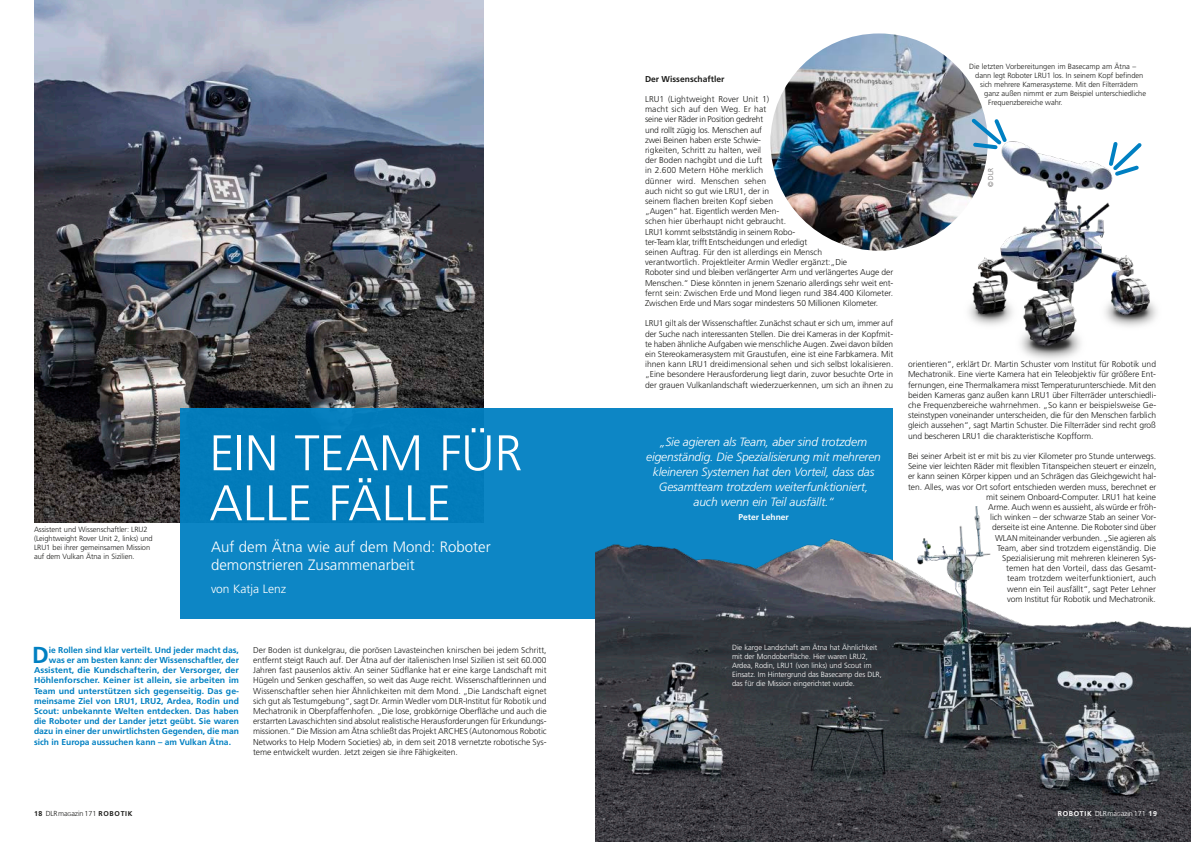
<style>
.page{position:relative;width:1191px;height:842px;background:#fff}
.page>*{position:absolute;margin:0;border:0;box-sizing:border-box;transform-origin:0 0}
.t1{font:300 50px/50px "Frutiger LT Std";color:#fff}
.t2{font:700 23.1px "Frutiger LT Std";color:#0080c2}
.t3{font:300 15px/18px "Frutiger LT Std";color:#fff}
.t4{font:italic 300 12px/15px "Frutiger LT Std";letter-spacing:-.01em;color:#fff;text-align:center}
.t5{font:300 12px "Frutiger LT Std";color:#fff}
.t6{font:300 8.5px/10.2px "Frutiger LT Std";letter-spacing:-.01em;color:#1c1c1a;text-align:justify}
.t7{font:700 8.5px "Frutiger LT Std";color:#0080c2}
.t8{font:700 8.5px "Frutiger LT Std";color:#0080c2;scale:1.04 1}
.t9{font:700 8.5px "Frutiger LT Std";color:#1c1c1a}
.t10{font:700 8.5px "Frutiger LT Std";color:#fff}
.t11{font:300 7.5px/9px "Frutiger LT Std";letter-spacing:-.01em;color:#1c1c1a}
.t12{font:300 7.5px/9px "Frutiger LT Std";letter-spacing:-.01em;color:#fff}
.t13{font:700 7px "Frutiger LT Std";letter-spacing:.1em;color:#1c1c1a}
.t14{font:700 7px "Frutiger LT Std";letter-spacing:.1em;color:#fff}
.t15{font:300 7px "Frutiger LT Std";color:#696767}
.s1{font-weight:300;font-size:7.3px}
.s2{font-weight:300;font-size:5.6px}
.s3{font-weight:300;font-size:7.2px}
</style>
<div class="page">
<img style="left:945px;top:141px;width:212px;height:218px">
<img style="left:34px;top:0;width:449px;height:522px">
<img style="left:770px;top:33px;width:217px;height:218px;border-radius:109px">
<svg style="left:968px;top:115px;width:42px;height:37px"></svg>
<svg style="left:1106px;top:141px;width:39px;height:38px"></svg>
<div style="left:180px;top:408px;width:713px;height:210px;background:#0d86c5"></div>
<img style="left:595px;top:506px;width:596px;height:336px">
<p class="t11" style="left:34px;top:525px;width:120px">Assistent und Wissenschaftler: LRU2 (Leightweight Rover Unit 2, links) und LRU1 bei ihrer gemeinsamen Mission auf dem Vulkan Ätna in Sizilien.</p>
<h1 class="t1" style="left:209px;top:429px;width:314px">EIN TEAM FÜR<br>ALLE FÄLLE</h1>
<h3 class="t3" style="left:211px;top:538px;width:281px">Auf dem Ätna wie auf dem Mond: Roboter demonstrieren Zusammenarbeit</h3>
<h3 class="t5" style="left:211px;top:582px;width:77px">von Katja Lenz</h3>
<h2 class="t2" style="left:32px;top:641px;width:18px">D</h2>
<p class="t7" style="left:49px;top:645px;width:192px">ie Rollen sind klar verteilt. Und jeder macht das,</p>
<p class="t7" style="left:49px;top:655px;width:192px">was er am besten kann: der Wissenschaftler, der</p>
<p class="t7" style="left:34px;top:665px;width:206px">Assistent, die Kundschafterin, der Versorger, der</p>
<p class="t8" style="left:34px;top:675px;width:199px">Höhlenforscher. Keiner ist allein, sie arbeiten im</p>
<p class="t7" style="left:34px;top:686px;width:206px">Team und unterstützen sich gegenseitig. Das ge-</p>
<p class="t7" style="left:34px;top:696px;width:206px">meinsame Ziel von LRU1, LRU2, Ardea, Rodin und</p>
<p class="t7" style="left:34px;top:706px;width:206px">Scout: unbekannte Welten entdecken. Das haben</p>
<p class="t7" style="left:34px;top:716px;width:206px">die Roboter und der Lander jetzt geübt. Sie waren</p>
<p class="t7" style="left:34px;top:726px;width:206px">dazu in einer der unwirtlichsten Gegenden, die man</p>
<p class="t7" style="left:34px;top:737px;width:198px">sich in Europa aussuchen kann – am Vulkan Ätna.</p>
<p class="t6" style="left:253px;top:645px;width:295px">Der Boden ist dunkelgrau, die porösen Lavasteinchen knirschen bei jedem Schritt, entfernt steigt Rauch auf. Der Ätna auf der italienischen Insel Sizilien ist seit 60.000<br>Jahren fast pausenlos aktiv. An seiner Südflanke hat er eine karge Landschaft mit Hügeln und Senken geschaffen, so weit das Auge reicht. Wissenschaftlerinnen und Wissenschaftler sehen hier Ähnlichkeiten mit dem Mond. „Die Landschaft eignet sich gut als Testumgebung“, sagt Dr. Armin Wedler vom DLR-Institut für Robotik und Mechatronik in Oberpfaffenhofen. „Die lose, grobkörnige Oberfläche und auch die erstarrten Lavaschichten sind absolut realistische Herausforderungen für Erkundungs&shy;missionen.“ Die Mission am Ätna schließt das Projekt ARCHES (Autonomous Robotic Networks to Help Modern Societies) ab, in dem seit 2018 vernetzte robotische Sys&shy;teme entwickelt wurden. Jetzt zeigen sie ihre Fähigkeiten.</p>
<p class="t9" style="left:645px;top:74px;width:81px">Der Wissenschaftler</p>
<p class="t6" style="left:645px;top:94px;width:250px;text-align:left">LRU1 (Lightweight Rover Unit 1)<br>macht sich auf den Weg. Er hat<br>seine vier Räder in Position gedreht<br>und rollt zügig los. Menschen auf<br>zwei Beinen haben erste Schwie-<br>rigkeiten, Schritt zu halten, weil<br>der Boden nachgibt und die Luft<br>in 2.600 Metern Höhe merklich<br>dünner wird. Menschen sehen<br>auch nicht so gut wie LRU1, der in<br>seinem flachen breiten Kopf sieben<br>„Augen“ hat. Eigentlich werden Men-<br>schen hier überhaupt nicht gebraucht.<br>LRU1 kommt selbstständig in seinem Robo-<br>ter-Team klar, trifft Entscheidungen und erledigt<br>seinen Auftrag. Für den ist allerdings ein Mensch<br>verantwortlich. Projektleiter Armin Wedler ergänzt:„Die<br>Roboter sind und bleiben verlängerter Arm und verlängertes Auge der Menschen.“ Diese könnten in jenem Szenario allerdings sehr weit ent&shy;fernt sein: Zwischen Erde und Mond liegen rund 384.400 Kilometer.<br>Zwischen Erde und Mars sogar mindestens 50 Millionen Kilometer.</p>
<p class="t6" style="left:645px;top:318px;width:250px">LRU1 gilt als der Wissenschaftler. Zunächst schaut er sich um, immer auf der Suche nach interessanten Stellen. Die drei Kameras in der Kopfmit&shy;te haben ähnliche Aufgaben wie menschliche Augen. Zwei davon bilden ein Stereokamerasystem mit Graustufen, eine ist eine Farbkamera. Mit ihnen kann LRU1 dreidimensional sehen und sich selbst lokalisieren. „Eine besondere Herausforderung liegt darin, zuvor besuchte Orte in der grauen Vulkanlandschaft wiederzuerkennen, um sich an ihnen zu</p>
<h3 class="t4" style="left:646px;top:434px;width:236px">„Sie agieren als Team, aber sind trotzdem eigenständig. Die Spezialisierung mit mehreren kleineren Systemen hat den Vorteil, dass das Gesamtteam trotzdem weiterfunktioniert, auch wenn ein Teil ausfällt.“</h3>
<p class="t10" style="left:738px;top:512px;width:52px">Peter Lehner</p>
<p class="t11" style="left:969px;top:62px;width:168px">Die letzten Vorbereitungen im Basecamp am Ätna –</p>
<p class="t11" style="left:975px;top:71px;width:169px">dann legt Roboter LRU1 los. In seinem Kopf befinden</p>
<p class="t11" style="left:980px;top:80px;width:159px">sich mehrere Kamerasysteme. Mit den Filterrädern</p>
<p class="t11" style="left:984px;top:89px;width:163px">ganz außen nimmt er zum Beispiel unterschiedliche</p>
<p class="t11" style="left:988px;top:98px;width:76px">Frequenzbereiche wahr.</p>
<p class="t15" style="left:986px;top:187px;width:21px;rotate:-90deg">© DLR</p>
<p class="t6" style="left:908px;top:359px;width:250px">orientieren“, erklärt Dr. Martin Schuster vom Institut für Robotik und Mechatronik. Eine vierte Kamera hat ein Teleobjektiv für größere Ent&shy;fernungen, eine Thermalkamera misst Temperaturunterschiede. Mit den beiden Kameras ganz außen kann LRU1 über Filterräder unterschiedli&shy;che Frequenzbereiche wahrnehmen. „So kann er beispielsweise Ge&shy;steinstypen voneinander unterscheiden, die für den Menschen farblich gleich aussehen“, sagt Martin Schuster. Die Filterräder sind recht groß und bescheren LRU1 die charakteristische Kopfform.</p>
<p class="t6" style="left:908px;top:451px;width:250px;text-align:right">Bei seiner Arbeit ist er mit bis zu vier Kilometer pro Stunde unterwegs.<br>Seine vier leichten Räder mit flexiblen Titanspeichen steuert er einzeln, er kann seinen Körper kippen und an Schrägen das Gleichgewicht hal&shy;ten. Alles, was vor Ort sofort entschieden werden muss, berechnet er mit seinem Onboard-Computer. LRU1 hat keine<br>Arme. Auch wenn es aussieht, als würde er fröh-<br>lich winken – der schwarze Stab an seiner Vor-<br>derseite ist eine Antenne. Die Roboter sind über<br>WLAN miteinander verbunden. „Sie agieren als<br>Team, aber sind trotzdem eigenständig. Die<br>Spezialisierung mit mehreren kleineren Sys-<br>temen hat den Vorteil, dass das Gesamt-<br>team trotzdem weiterfunktioniert, auch<br>wenn ein Teil ausfällt“, sagt Peter Lehner<br>vom Institut für Robotik und Mechatronik.</p>
<p class="t12" style="left:732px;top:643px;width:151px">Die karge Landschaft am Ätna hat Ähnlichkeit mit der Mondoberfläche. Hier waren LRU2, Ardea, Rodin, LRU1 (von links) und Scout im Einsatz. Im Hintergrund das Basecamp des DLR, das für die Mission eingerichtet wurde.</p>
<p class="t13" style="left:34px;top:809px;width:100px">18 <span class="s1">DLRma</span><span class="s2">G</span><span class="s1">azin</span><span class="s3">171</span> ROBOTIK</p>
<p class="t14" style="left:1057px;top:809px;width:101px">ROBOTIK <span class="s1">DLRma</span><span class="s2">G</span><span class="s1">azin</span><span class="s3">171</span> 19</p>
</div>
